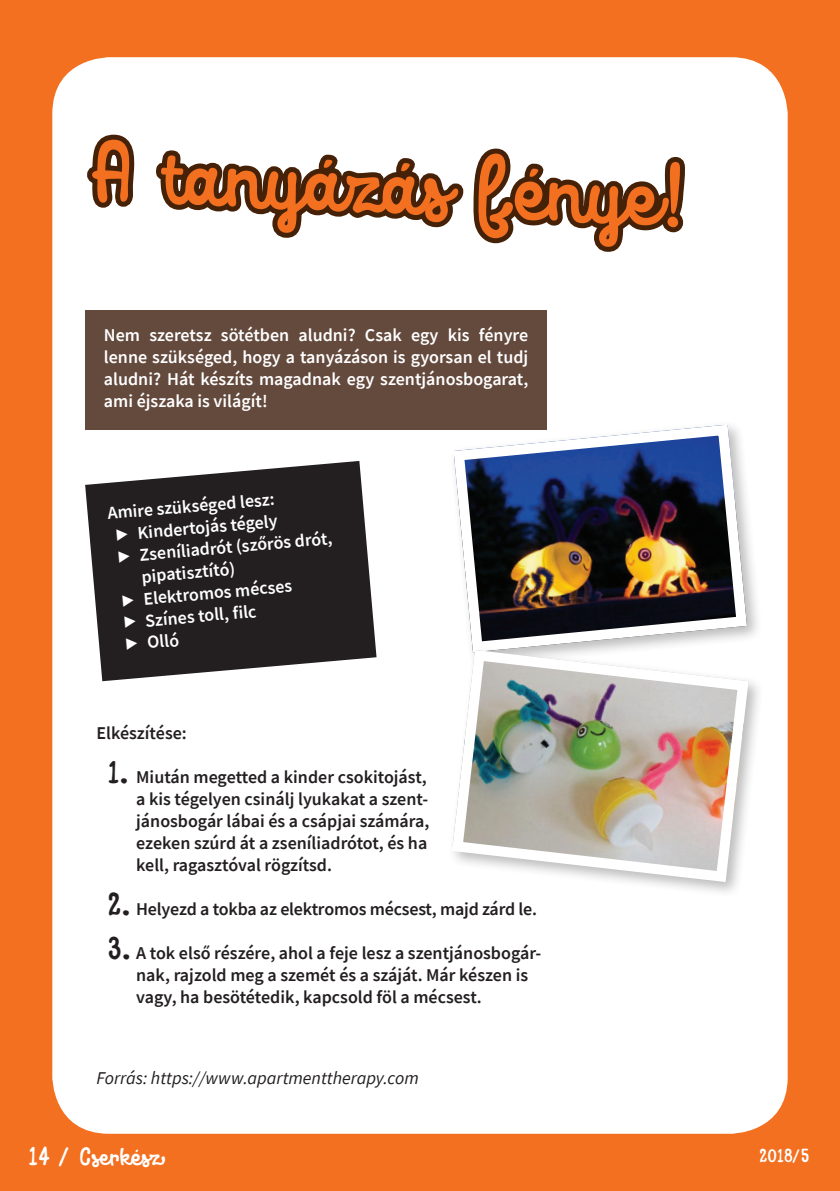
<style>
.page{position:relative;width:840px;height:1191px;background:#fff}
.page>*{position:absolute;margin:0;border:0;box-sizing:border-box;transform-origin:0 0}
.H1-kcs{font:700 92px "Avaline Script";color:#f2701f}
.t1{font:700 28px "Avaline Script";color:#fff}
.t2{font:700 20px "Avaline Script";color:#fff}
.body1-kcs{font:600 18px/22px "Source Sans Pro";color:#231f20}
.body1-kcs-2{font:600 18px/22px "Source Sans Pro";color:#fff;text-align:justify}
.body1-kcs-3{font:italic 18px "Source Sans Pro";color:#231f20}
.s1{font-family:"Spectral";font-weight:400}
.s2{font-family:"Avaline Script";font-weight:700;font-size:34px}
</style>
<div class="page">
<div style="left:0;top:0;width:839px;height:1191px;background:#f2701f"></div>
<div style="left:52px;top:57px;width:735px;height:1076px;background:#fff;border-radius:57px"></div>
<svg style="left:81px;top:57px;width:57px;height:151px"></svg>
<svg style="left:150px;top:57px;width:108px;height:157px"></svg>
<svg style="left:258px;top:57px;width:33px;height:181px"></svg>
<svg style="left:291px;top:57px;width:398px;height:195px"></svg>
<div style="left:448px;top:420px;width:314px;height:248px;background:#231f20;opacity:.3"></div>
<img style="left:448px;top:419px;width:304px;height:225px">
<div style="left:447px;top:645px;width:317px;height:253px;background:#fff"></div>
<img style="left:448px;top:644px;width:305px;height:243px">
<div style="left:85px;top:310px;width:461px;height:120px;background:#64493d"></div>
<svg style="left:85px;top:461px;width:291px;height:220px;background:#444142"></svg>
<p class="H1-kcs" style="left:95px;top:112px;width:593px;rotate:3deg">A tanyázás fénye!</p>
<p class="body1-kcs-2" style="left:104px;top:324px;width:425px">Nem szeretsz sötétben aludni? Csak egy kis fényre lenne szükséged, hogy a tanyázáson is gyorsan el tudj aludni? Hát készíts magadnak egy szentjánosbogarat, ami éjszaka is világít!</p>
<p class="body1-kcs-2" style="left:106px;top:502px;width:169px;rotate:-5deg">Amire szükséged lesz:</p>
<p class="body1-kcs-2" style="left:114px;top:523px;width:164px;rotate:-5deg"><span class="s1">▶</span> Kindertojás tégely</p>
<p class="body1-kcs-2" style="left:139px;top:543px;width:195px;text-indent:-23px;rotate:-5deg"><span class="s1">▶</span> Zseníliadrót (szőrös drót, pipatisztító)</p>
<p class="body1-kcs-2" style="left:120px;top:589px;width:173px;rotate:-5deg"><span class="s1">▶</span> Elektromos mécses</p>
<p class="body1-kcs-2" style="left:122px;top:611px;width:135px;rotate:-5deg"><span class="s1">▶</span> Színes toll, fi lc</p>
<p class="body1-kcs-2" style="left:124px;top:633px;width:56px;rotate:-5deg"><span class="s1">▶</span> Olló</p>
<p class="body1-kcs" style="left:96px;top:721px;width:92px">Elkészítése:</p>
<p class="body1-kcs" style="left:136px;top:765px;width:294px;text-indent:-28px"><span class="s2">1.</span> Miután megetted a kinder csokitojást, a kis tégelyen csinálj lyukakat a szent&shy;jánosbogár lábai és a csápjai számára, ezeken szúrd át a zseníliadrótot, és ha kell, ragasztóval rögzítsd.</p>
<p class="body1-kcs" style="left:108px;top:897px;width:430px"><span class="s2">2.</span> Helyezd a tokba az elektromos mécsest, majd zárd le.</p>
<p class="body1-kcs" style="left:136px;top:941px;width:406px;text-indent:-28px"><span class="s2">3.</span> A tok első részére, ahol a feje lesz a szentjánosbogár&shy;nak, rajzold meg a szemét és a száját. Már készen is vagy, ha besötétedik, kapcsold föl a mécsest.</p>
<p class="body1-kcs-3" style="left:96px;top:1066px;width:323px">Forrás: https://www.apartmenttherapy.com</p>
<p class="t1" style="left:28px;top:1139px;width:134px">14 / Cserkész</p>
<p class="t2" style="left:759px;top:1143px;width:51px">2018/5</p>
</div>
